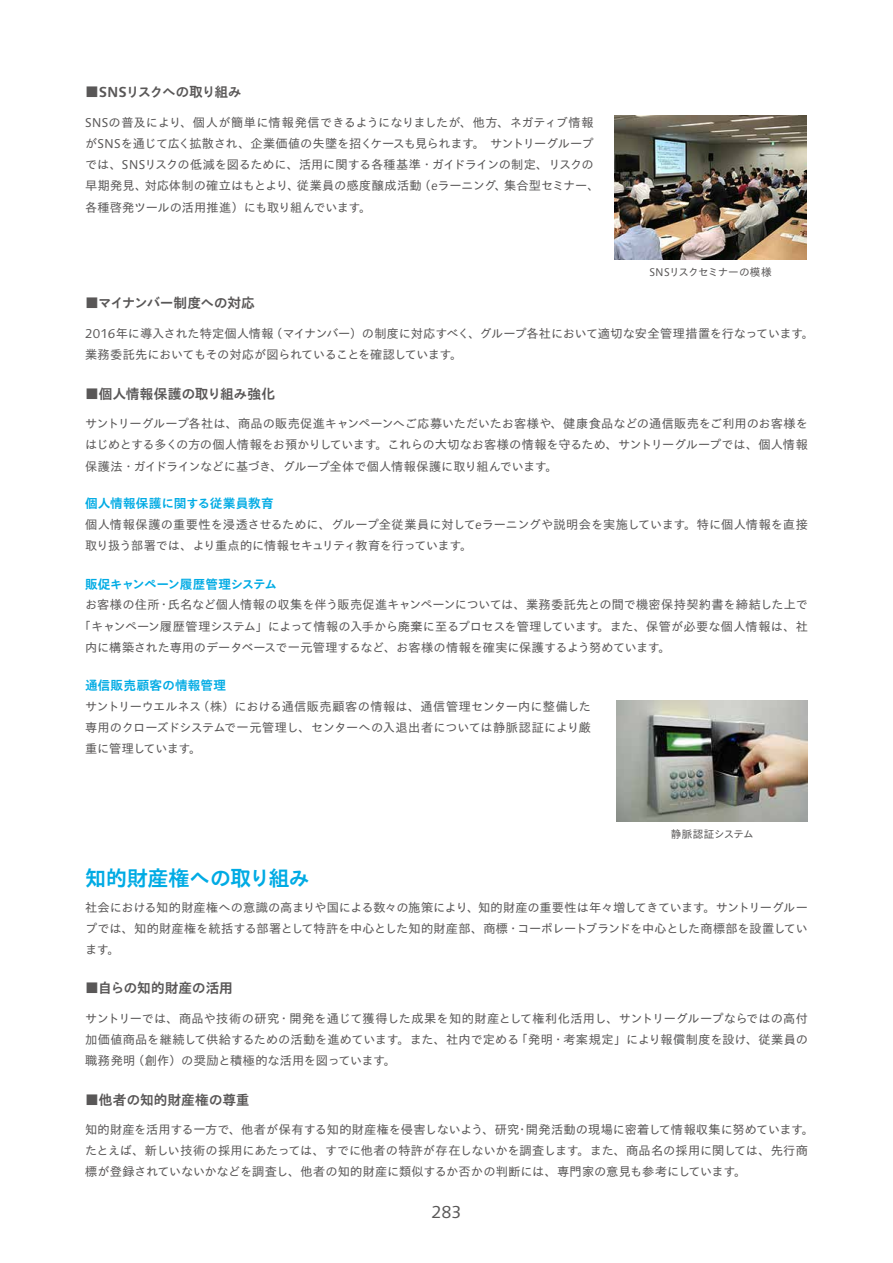
<style>
.page{position:relative;width:893px;height:1263px;background:#fff}
.page>*{position:absolute;margin:0;border:0;box-sizing:border-box;transform-origin:0 0}
.t1{font:700 21.3px "Suntory Gothic";letter-spacing:-.03em;color:#00abe4}
.t2{font:16.5px "Suntory Gothic";color:#595757}
.t3{font:700 13.8px "Suntory Gothic";letter-spacing:-.015em;color:#595757}
.t4{font:700 13.8px "Suntory Gothic";letter-spacing:-.08em;color:#595757}
.t5{font:700 12.75px "Suntory Gothic";letter-spacing:-.01em;color:#00abe4}
.t6{font:700 12.75px "Suntory Gothic";letter-spacing:-.045em;color:#00abe4}
.t7{font:12.15px/21.3px "Suntory Gothic";letter-spacing:-.015em;color:#595757;text-align:justify}
.t8{font:10.65px "Suntory Gothic";letter-spacing:-.02em;color:#595757}
</style>
<div class="page">
<img style="left:617px;top:700px;width:191px;height:122px">
<img style="left:615px;top:116px;width:191px;height:143px">
<p class="t4" style="left:85px;top:85px;width:158px">■SNSリスクへの取り組み</p>
<p class="t7" style="left:85px;top:112px;width:516px;text-align:left">SNSの普及により、個人が簡単に情報発信できるようになりましたが、他方、ネガティブ情報がSNSを通じて広く拡散され、企業価値の失墜を招くケースも見られます。 サントリーグループでは、SNSリスクの低減を図るために、活用に関する各種基準・ガイドラインの制定、リスクの早期発見、対応体制の確立はもとより、従業員の感度醸成活動（eラーニング、集合型セミナー、各種啓発ツールの活用推進）にも取り組んでいます。</p>
<p class="t8" style="left:649px;top:266px;width:124px">SNSリスクセミナーの模様</p>
<p class="t3" style="left:85px;top:296px;width:171px">■マイナンバー制度への対応</p>
<p class="t7" style="left:85px;top:323px;width:730px">2016年に導入された特定個人情報（マイナンバー）の制度に対応すべく、グループ各社において適切な安全管理措置を行なっています。業務委託先においてもその対応が図られていることを確認しています。</p>
<p class="t3" style="left:85px;top:386px;width:192px">■個人情報保護の取り組み強化</p>
<p class="t7" style="left:85px;top:414px;width:724px">サントリーグループ各社は、商品の販売促進キャンペーンへご応募いただいたお客様や、健康食品などの通信販売をご利用のお客様をはじめとする多くの方の個人情報をお預かりしています。これらの大切なお客様の情報を守るため、サントリーグループでは、個人情報保護法・ガイドラインなどに基づき、グループ全体で個人情報保護に取り組んでいます。</p>
<p class="t5" style="left:85px;top:497px;width:190px">個人情報保護に関する従業員教育</p>
<p class="t7" style="left:85px;top:515px;width:724px">個人情報保護の重要性を浸透させるために、グループ全従業員に対してeラーニングや説明会を実施しています。特に個人情報を直接取り扱う部署では、より重点的に情報セキュリティ教育を行っています。</p>
<p class="t6" style="left:85px;top:577px;width:194px">販促キャンペーン履歴管理システム</p>
<p class="t7" style="left:85px;top:595px;width:724px">お客様の住所・氏名など個人情報の収集を伴う販売促進キャンペーンについては、業務委託先との間で機密保持契約書を締結した上で</p>
<p class="t7" style="left:79px;top:616px;width:730px">「キャンペーン履歴管理システム」によって情報の入手から廃棄に至るプロセスを管理しています。また、保管が必要な個人情報は、社</p>
<p class="t7" style="left:85px;top:637px;width:587px">内に構築された専用のデータベースで一元管理するなど、お客様の情報を確実に保護するよう努めています。</p>
<p class="t5" style="left:85px;top:679px;width:143px">通信販売顧客の情報管理</p>
<p class="t7" style="left:85px;top:696px;width:507px">サントリーウエルネス（株）における通信販売顧客の情報は、通信管理センター内に整備した専用のクローズドシステムで一元管理し、センターへの入退出者については静脈認証により厳重に管理しています。</p>
<p class="t8" style="left:671px;top:828px;width:85px">静脈認証システム</p>
<h1 class="t1" style="left:85px;top:867px;width:226px">知的財産権への取り組み</h1>
<p class="t7" style="left:85px;top:897px;width:724px">社会における知的財産権への意識の高まりや国による数々の施策により、知的財産の重要性は年々増してきています。サントリーグループでは、知的財産権を統括する部署として特許を中心とした知的財産部、商標・コーポレートブランドを中心とした商標部を設置しています。</p>
<p class="t3" style="left:85px;top:981px;width:150px">■自らの知的財産の活用</p>
<p class="t7" style="left:85px;top:1008px;width:724px">サントリーでは、商品や技術の研究・開発を通じて獲得した成果を知的財産として権利化活用し、サントリーグループならではの高付加価値商品を継続して供給するための活動を進めています。また、社内で定める「発明・考案規定」により報償制度を設け、従業員の職務発明（創作）の奨励と積極的な活用を図っています。</p>
<p class="t3" style="left:85px;top:1092px;width:166px">■他者の知的財産権の尊重</p>
<p class="t7" style="left:85px;top:1120px;width:730px;text-align:left">知的財産を活用する一方で、他者が保有する知的財産権を侵害しないよう、研究・開発活動の現場に密着して情報収集に努めています。たとえば、新しい技術の採用にあたっては、すでに他者の特許が存在しないかを調査します。また、商品名の採用に関しては、先行商標が登録されていないかなどを調査し、他者の知的財産に類似するか否かの判断には、専門家の意見も参考にしています。</p>
<h2 class="t2" style="left:431px;top:1204px;width:32px">283</h2>
</div>
